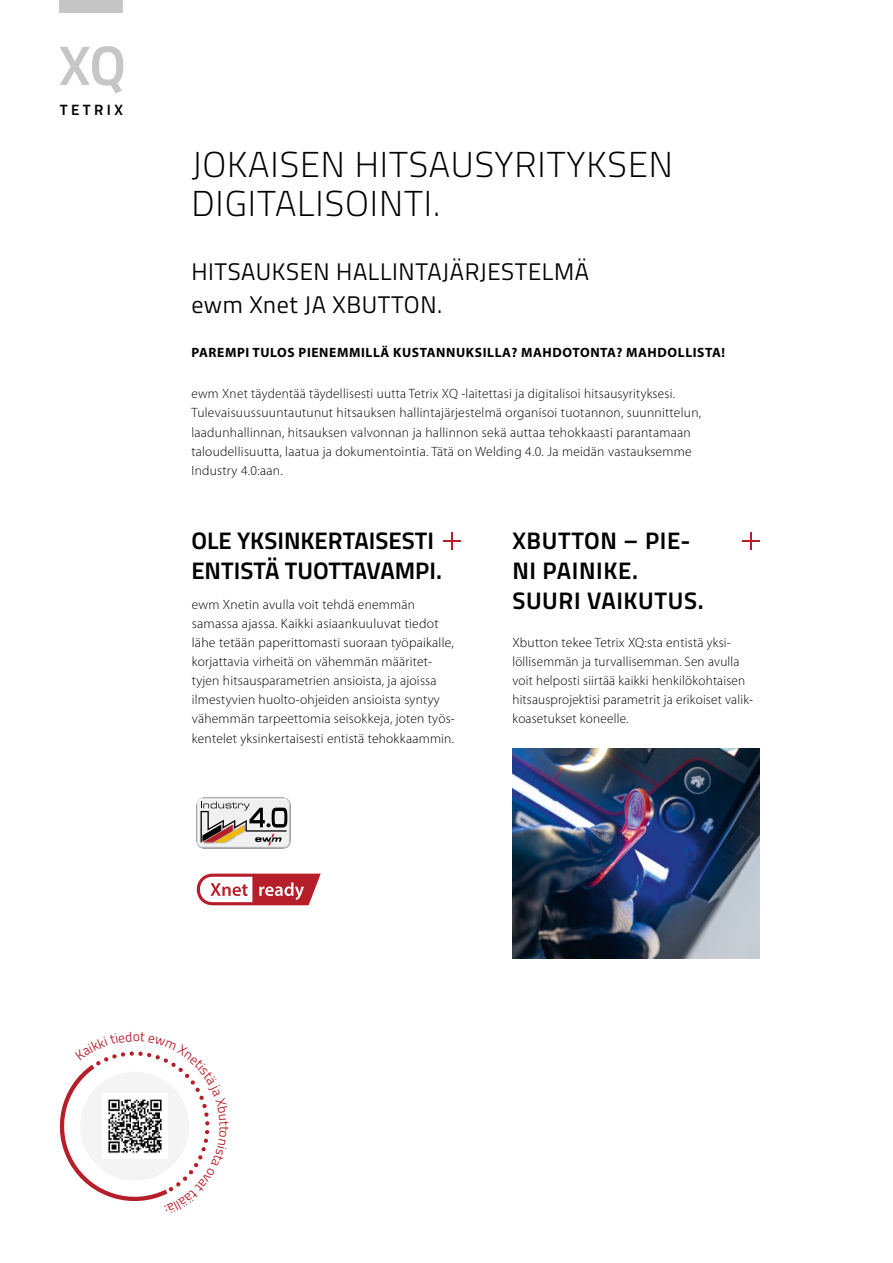
<style>
.page{position:relative;width:893px;height:1263px;background:#fff}
.page>*{position:absolute;margin:0;border:0;box-sizing:border-box;transform-origin:0 0}
.t1{font:300 36px/39px "Titillium Text";letter-spacing:.025em;color:#000}
.t2{font:24px/33px "Titillium Text";letter-spacing:.025em;color:#000}
.t3{font:700 24px/30px "Titillium Text";color:#000}
.t4{font:700 24px/30px "Titillium Text";letter-spacing:.025em;color:#000}
.t5{font:700 15px "Titillium Text";letter-spacing:.23em;color:#000}
.t6{font:300 13.5px/19.2px "Myriad Pro";letter-spacing:.015em;color:#000}
.t7{font:700 13.5px "Myriad Pro";letter-spacing:.045em;color:#000}
</style>
<div class="page">
<svg style="left:60px;top:46px;width:63px;height:47px"></svg>
<div style="left:60px;top:0;width:63px;height:13px;background:#c6c6c6"></div>
<hr style="left:203px;top:848px;width:81px;height:1px;background:#a1a1a1">
<hr style="left:290px;top:804px;width:1px;height:38px;background:#cecece">
<svg style="left:197px;top:798px;width:93px;height:50px"></svg>
<svg style="left:197px;top:874px;width:124px;height:31px"></svg>
<svg style="left:443px;top:532px;width:17px;height:17px"></svg>
<svg style="left:742px;top:532px;width:17px;height:17px"></svg>
<img style="left:512px;top:748px;width:247px;height:211px">
<svg style="left:59px;top:1051px;width:151px;height:151px"></svg>
<p class="t5" style="left:60px;top:99px;width:65px">TETRIX</p>
<h1 class="t1" style="left:191px;top:143px;width:483px">JOKAISEN HITSAUSYRITYKSEN<br>DIGITALISOINTI.</h1>
<h2 class="t2" style="left:191px;top:254px;width:399px">HITSAUKSEN HALLINTAJÄRJESTELMÄ ewm Xnet JA XBUTTON.</h2>
<p class="t7" style="left:191px;top:344px;width:535px">PAREMPI TULOS PIENEMMILLÄ KUSTANNUKSILLA? MAHDOTONTA? MAHDOLLISTA!</p>
<p class="t6" style="left:191px;top:384px;width:511px">ewm Xnet täydentää täydellisesti uutta Tetrix XQ -laitettasi ja digitalisoi hitsausyrityksesi.<br>Tulevaisuussuuntautunut hitsauksen hallintajärjestelmä organisoi tuotannon, suunnittelun, laadunhallinnan, hitsauksen valvonnan ja hallinnon sekä auttaa tehokkaasti parantamaan taloudellisuutta, laatua ja dokumentointia. Tätä on Welding 4.0. Ja meidän vastauksemme Industry 4.0:aan.</p>
<h2 class="t3" style="left:191px;top:524px;width:252px">OLE YKSINKERTAISESTI<br>ENTISTÄ TUOTTAVAMPI.</h2>
<p class="t6" style="left:192px;top:595px;width:265px">ewm Xnetin avulla voit tehdä enemmän samassa ajassa. Kaikki asiaankuuluvat tiedot lähe tetään paperittomasti suoraan työpaikalle, korjattavia virheitä on vähemmän määritet&shy;tyjen hitsausparametrien ansioista, ja ajoissa ilmestyvien huolto-ohjeiden ansioista syntyy vähemmän tarpeettomia seisokkeja, joten työs&shy;kentelet yksinkertaisesti entistä tehokkaammin.</p>
<h2 class="t4" style="left:512px;top:524px;width:193px">XBUTTON – PIE-<br>NI PAINIKE.<br>SUURI VAIKUTUS.</h2>
<p class="t6" style="left:512px;top:633px;width:242px">Xbutton tekee Tetrix XQ:sta entistä yksi&shy;löllisemmän ja turvallisemman. Sen avulla voit helposti siirtää kaikki henkilökohtaisen hitsausprojektisi parametrit ja erikoiset valik&shy;koasetukset koneelle.</p>
</div>
